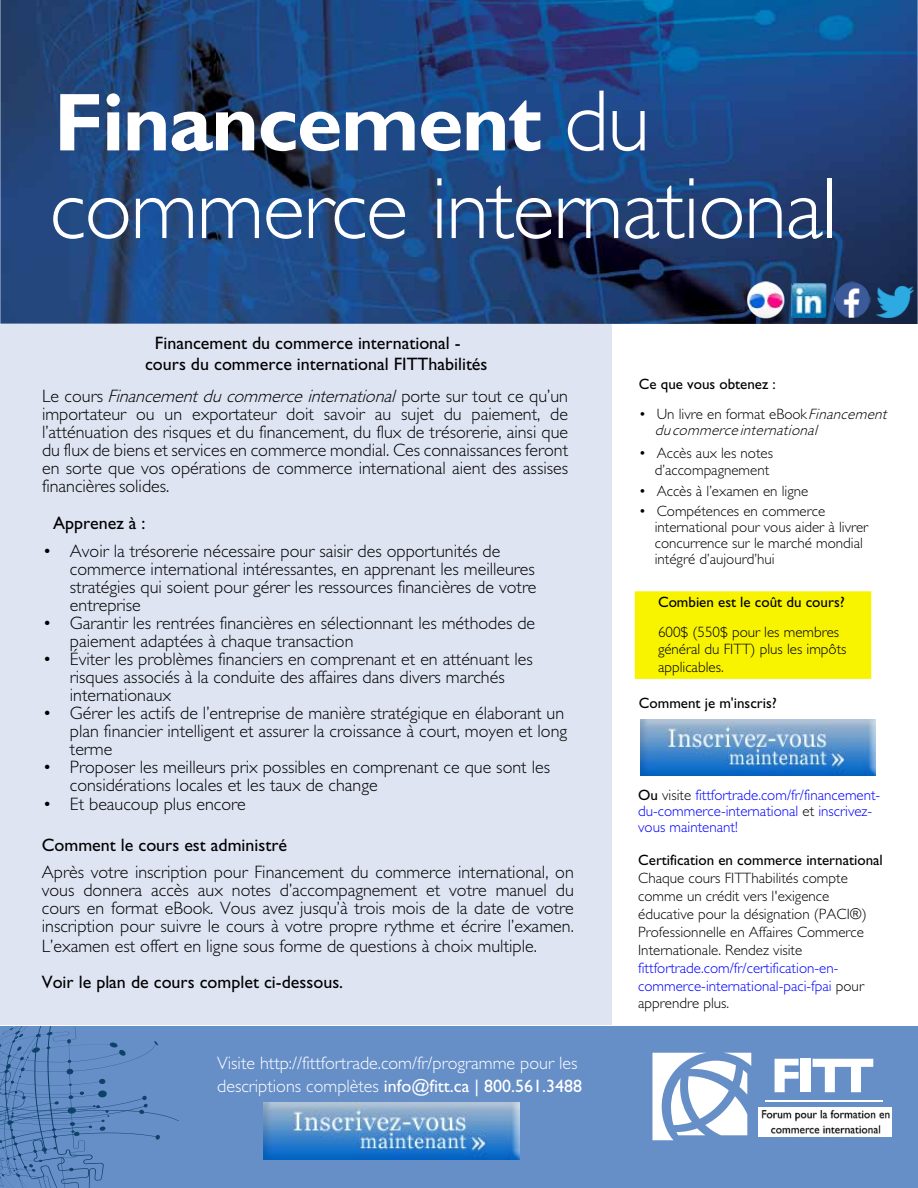
<style>
.page{position:relative;width:918px;height:1188px;background:#fff}
.page>*{position:absolute;margin:0;border:0;box-sizing:border-box;transform-origin:0 0}
.t1{font:300 87.75px "Gill Sans Std";letter-spacing:-.015em;color:#fff}
.t2{font:700 82.5px "Gill Sans Std";letter-spacing:-.02em;color:#fff}
.t3{font:300 18px/18px "Gill Sans Std";color:#000}
.t4{font:18px/21.6px "Gill Sans Std";color:#000}
.t5{font:300 18px/22.4px "Gill Sans Std";color:#fff}
.t6{font:300 15px/17.9px "Gill Sans Std";color:#000}
.t7{font:300 15px/16.5px "Gill Sans Std";color:#00f}
.t8{font:15px "Gill Sans Std";color:#000}
.t9{font:italic 300 15px/16.2px "Gill Sans Std";color:#000}
.s1{font-weight:300;font-size:87.75px}
.s2{font-style:italic}
.s3{font-weight:400}
.s4{font-family:"Gill Sans";font-weight:400}
.s5{font-style:normal}
.s6{font-weight:400;color:#000}
.s7{color:#000}
</style>
<div class="page">
<img style="left:0;top:0;width:918px;height:324px">
<div style="left:0;top:324px;width:612px;height:701px;background:#dfe4f3"></div>
<div style="left:0;top:1026px;width:918px;height:162px;background:#668fc8"></div>
<hr style="left:765px;top:1100px;width:118px;height:2px;background:#fff">
<svg style="left:775px;top:1059px;width:24px;height:33px"></svg>
<div style="left:800px;top:1059px;width:11px;height:33px;background:#fff"></div>
<svg style="left:813px;top:1059px;width:60px;height:33px"></svg>
<svg style="left:652px;top:1053px;width:99px;height:87px"></svg>
<img style="left:744px;top:278px;width:44px;height:45px">
<img style="left:791px;top:284px;width:36px;height:34px">
<img style="left:833px;top:282px;width:38px;height:36px">
<img style="left:876px;top:286px;width:38px;height:31px">
<svg style="left:0;top:1026px;width:178px;height:162px"></svg>
<div style="left:635px;top:591px;width:236px;height:88px;background:#f8f400;border:4px solid #f8f400"></div>
<img style="left:641px;top:720px;width:234px;height:56px">
<img style="left:264px;top:1102px;width:256px;height:57px">
<img style="left:759px;top:1107px;width:132px;height:29px">
<h2 class="t2" style="left:54px;top:74px;width:598px">Financement <span class="s1">du</span></h2>
<h1 class="t1" style="left:50px;top:159px;width:790px">commerce international</h1>
<p class="t4" style="left:145px;top:332px;width:344px;text-indent:10px">Financement du commerce international - cours du commerce international FITThabilités</p>
<p class="t3" style="left:42px;top:387px;width:528px;text-align:justify">L e c o u rs <span class="s2">Financementducommerceinternational</span> p o rt e s u r t o u t c e q u ’ u n importateur ou un exportateur doit savoir au sujet du paiement, de l’atténuation des risques et du financement, du flux de trésorerie, ainsi que du flux de biens et services en commerce mondial. Ces connaissances feront en sorte que vos opérations de commerce international aient des assises financières solides.</p>
<p class="t4" style="left:53px;top:512px;width:94px">Apprenez à :</p>
<p class="t3" style="left:70px;top:542px;width:468px;text-indent:-27px">• Avoir la trésorerie nécessaire pour saisir des opportunités de commerce international intéressantes, en apprenant les meilleures stratégies qui soient pour gérer les ressources financières de votre entreprise</p>
<p class="t3" style="left:70px;top:614px;width:467px;text-indent:-27px">• Garantir les rentrées financières en sélectionnant les méthodes de paiement adaptées à chaque transaction</p>
<p class="t3" style="left:70px;top:650px;width:465px;text-indent:-27px">• Éviter les problèmes financiers en comprenant et en atténuant les risques associés à la conduite des affaires dans divers marchés internationaux</p>
<p class="t3" style="left:70px;top:704px;width:499px;text-indent:-27px">• Gérer les actifs de l’entreprise de manière stratégique en élaborant un plan financier intelligent et assurer la croissance à court, moyen et long terme</p>
<p class="t3" style="left:70px;top:758px;width:482px;text-indent:-27px">• Proposer les meilleurs prix possibles en comprenant ce que sont les considérations locales et les taux de change</p>
<p class="t3" style="left:43px;top:796px;width:204px">• Et beaucoup plus encore</p>
<p class="t4" style="left:42px;top:834px;width:247px">Comment le cours est administré</p>
<p class="t3" style="left:42px;top:863px;width:534px;text-align:justify">Après votre inscription pour Financement du commerce international, on vous donnera accès aux notes d’accompagnement et votre manuel du cours en format eBook. Vous avez jusqu’à trois mois de la date de votre inscription pour suivre le cours à votre propre rythme et écrire l’examen.<br>L’examen est offert en ligne sous forme de questions à choix multiple.</p>
<p class="t4" style="left:42px;top:971px;width:303px">Voir le plan de cours complet ci-dessous.</p>
<p class="t5" style="left:217px;top:1052px;width:366px">Visite http://fittfortrade.com/fr/programme pour les descriptions complètes <span class="s3">info@fitt.ca</span> <span class="s4">|</span> <span class="s3">800.561.3488</span></p>
<p class="t8" style="left:639px;top:376px;width:138px">Ce que vous obtenez :</p>
<p class="t9" style="left:655px;top:406px;width:238px;text-indent:-16px"><span class="s5">• Un livre en format eBook</span>Financement ducommerceinternational</p>
<p class="t6" style="left:639px;top:444px;width:136px;line-height:17px;text-align:right">• Accès aux les notes d’accompagnement</p>
<p class="t6" style="left:639px;top:482px;width:171px">• Accès à l’examen en ligne</p>
<p class="t6" style="left:655px;top:503px;width:215px;line-height:16.2px;text-indent:-16px">• Compétences en commerce international pour vous aider à livrer concurrence sur le marché mondial intégré d’aujourd’hui</p>
<p class="t8" style="left:658px;top:593px;width:188px">Combien est le coût du cours?</p>
<p class="t6" style="left:658px;top:623px;width:190px">600$ (550$ pour les membres général du FITT) plus les impôts applicables.</p>
<p class="t8" style="left:639px;top:695px;width:140px">Comment je m'inscris?</p>
<p class="t7" style="left:638px;top:786px;width:244px"><span class="s6">Ou</span> <span class="s7">visite</span> fittfortrade.com/fr/financement&shy;du-commerce-international <span class="s7">et</span> inscrivez&shy;vous maintenant!</p>
<p class="t8" style="left:638px;top:852px;width:246px">Certification en commerce international</p>
<p class="t6" style="left:638px;top:870px;width:230px">Chaque cours FITThabilités compte comme un crédit vers l'exigence éducative pour la désignation (PACI®)<br>Professionnelle en Affaires Commerce Internationale. Rendez visite</p>
<p class="t7" style="left:638px;top:959px;width:227px;line-height:17.9px">fittfortrade.com/fr/certification-en&shy;commerce-international-paci-fpai <span class="s7">pour apprendre plus.</span></p>
</div>
